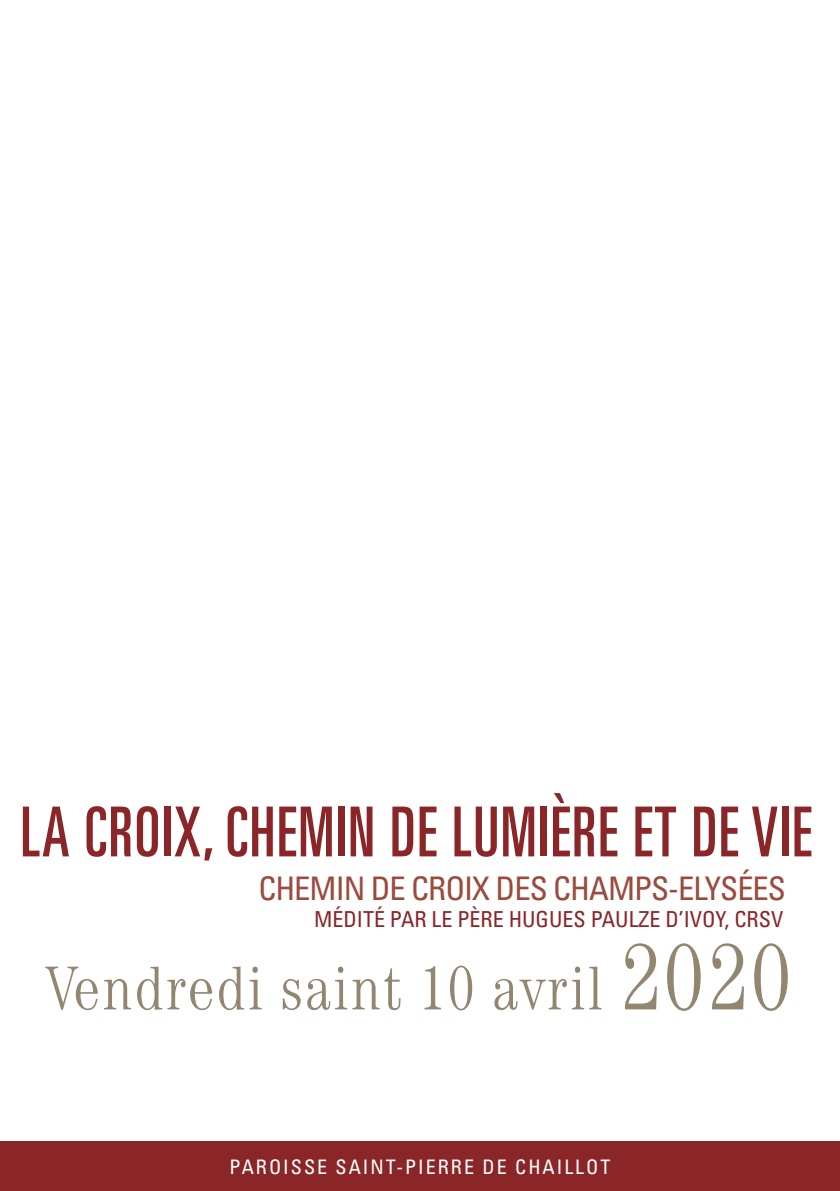
<style>
.page{position:relative;width:840px;height:1191px;background:#fff}
.page>*{position:absolute;margin:0;border:0;box-sizing:border-box;transform-origin:0 0}
.t1{font:ultra-condensed 69px "Univers";letter-spacing:.03em;color:#8a2528;scale:.9 1}
.t2{font:300 condensed 62.2px "Century";letter-spacing:.02em;color:#938671}
.t3{font:condensed 32.4px "Univers";letter-spacing:-.03em;color:#9b4b3e}
.t4{font:condensed 22px "Univers";color:#8a2528}
.t5{font:condensed 20px "Univers";letter-spacing:.1em;color:#fff}
.s1{font-size:93.8px}
</style>
<div class="page">
<div style="left:0;top:1141px;width:839px;height:50px;background:#8a2528"></div>
<h1 class="t1" style="left:21px;top:792px;width:880px">LA CROIX, CHEMIN DE LUMIÈRE ET DE VIE</h1>
<h3 class="t3" style="left:258px;top:868px;width:529px">CHEMIN DE CROIX DES CHAMPS-ELYSÉES</h3>
<p class="t4" style="left:314px;top:905px;width:470px">MÉDITÉ PAR LE PÈRE HUGUES PAULZE D’IVOY, CRSV</p>
<h2 class="t2" style="left:45px;top:952px;width:747px">Vendredi saint 10 avril <span class="s1">2020</span></h2>
<p class="t5" style="left:229px;top:1154px;width:382px">PAROISSE SAINT-PIERRE DE CHAILLOT</p>
</div>
